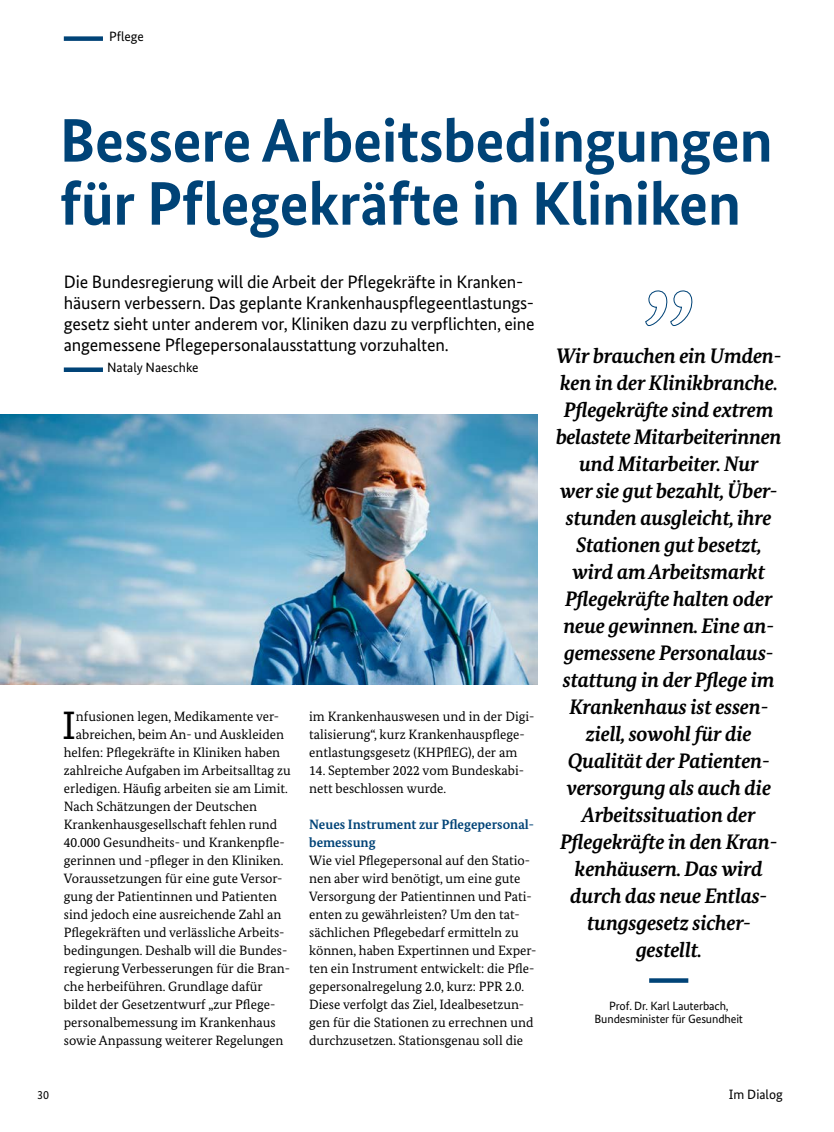
<style>
.page{position:relative;width:834px;height:1132px;background:#fff}
.page>*{position:absolute;margin:0;border:0;box-sizing:border-box;transform-origin:0 0}
.t1{font:700 61.5px/63px "Bundes Sans";letter-spacing:-.01em;color:#004377}
.t2{font:39.6px "Bundes Sans";color:#000}
.t3{font:italic 700 21px/27px "Bundes Serif";letter-spacing:-.01em;color:#000;text-align:center}
.t4{font:18px/21px "Bundes Sans";letter-spacing:-.01em;color:#000}
.t5{font:13.5px/18px "Bundes Serif";color:#000}
.t6{font:700 13.5px/18px "Bundes Serif";color:#004377}
.t7{font:13.5px "Bundes Sans";color:#000}
.t8{font:12px/13.5px "Bundes Sans";letter-spacing:-.01em;color:#000;text-align:center}
</style>
<div class="page">
<div style="left:64px;top:36px;width:39px;height:5px;background:#004377"></div>
<div style="left:64px;top:367px;width:39px;height:5px;background:#004377"></div>
<img style="left:0;top:414px;width:537px;height:270px">
<svg style="left:649px;top:978px;width:39px;height:4px"></svg>
<svg style="left:645px;top:290px;width:48px;height:36px"></svg>
<h2 class="t7" style="left:109px;top:28px;width:36px">Pflege</h2>
<h3 class="t1" style="left:60px;top:108px;width:714px">Bessere Arbeitsbedingungen für Pflegekräfte in Kliniken</h3>
<p class="t4" style="left:64px;top:271px;width:472px">Die Bundesregierung will die Arbeit der Pflegekräfte in Kranken&shy;häusern verbessern. Das geplante Krankenhauspflegeentlastungs&shy;gesetz sieht unter anderem vor, Kliniken dazu zu verpflichten, eine angemessene Pflegepersonalausstattung vorzuhalten.</p>
<p class="t7" style="left:107px;top:359px;width:93px">Nataly Naeschke</p>
<p class="t3" style="left:556px;top:342px;width:227px">Wir brauchen ein Umden&shy;ken in der Klinikbranche.<br>Pflegekräfte sind extrem belastete Mitarbeiterinnen und Mitarbeiter. Nur<br>wer sie gut bezahlt, Über&shy;stunden ausgleicht, ihre<br>Stationen gut besetzt, wird am Arbeitsmarkt<br>Pflegekräfte halten oder neue gewinnen. Eine an&shy;gemessene Personalaus&shy;stattung in der Pflege im<br>Krankenhaus ist essen&shy;ziell, sowohl für die<br>Qualität der Patienten&shy;versorgung als auch die<br>Arbeitssituation der<br>Pflegekräfte in den Kran&shy;kenhäusern. Das wird durch das neue Entlas&shy;tungsgesetz sicher&shy;gestellt.</p>
<p class="t8" style="left:594px;top:998px;width:150px">Prof. Dr. Karl Lauterbach,<br>Bundesminister für Gesundheit</p>
<p class="t2" style="left:62px;top:700px;width:15px">I</p>
<p class="t5" style="left:76px;top:706px;width:205px">nfusionen legen, Medikamente ver-</p>
<p class="t5" style="left:309px;top:706px;width:227px">im Krankenhauswesen und in der Digi&shy;talisierung“, kurz Krankenhauspflege&shy;entlastungsgesetz (KHPflEG), der am</p>
<p class="t5" style="left:309px;top:760px;width:216px">14. September 2022 vom Bundeskabi&shy;nett beschlossen wurde.</p>
<h4 class="t6" style="left:309px;top:814px;width:226px">Neues Instrument zur Pflegepersonal&shy;bemessung</h4>
<p class="t5" style="left:309px;top:850px;width:229px">Wie viel Pflegepersonal auf den Statio&shy;nen aber wird benötigt, um eine gute Versorgung der Patientinnen und Pati&shy;enten zu gewährleisten? Um den tat&shy;sächlichen Pflegebedarf ermitteln zu können, haben Expertinnen und Exper&shy;ten ein Instrument entwickelt: die Pfle&shy;gepersonalregelung 2.0, kurz: PPR 2.0.<br>Diese verfolgt das Ziel, Idealbesetzun&shy;gen für die Stationen zu errechnen und durchzusetzen. Stationsgenau soll die</p>
<p class="t5" style="left:76px;top:724px;width:210px">abreichen, beim An- und Auskleiden</p>
<p class="t5" style="left:64px;top:742px;width:218px">helfen: Pflegekräfte in Kliniken haben</p>
<p class="t5" style="left:64px;top:760px;width:228px">zahlreiche Aufgaben im Arbeitsalltag zu</p>
<p class="t5" style="left:64px;top:778px;width:225px">erledigen. Häufig arbeiten sie am Limit.</p>
<p class="t5" style="left:64px;top:796px;width:195px">Nach Schätzungen der Deutschen</p>
<p class="t5" style="left:64px;top:814px;width:215px">Krankenhausgesellschaft fehlen rund</p>
<p class="t5" style="left:64px;top:832px;width:222px">40.000 Gesundheits- und Krankenpfle-</p>
<p class="t5" style="left:64px;top:850px;width:221px">gerinnen und -pfleger in den Kliniken.</p>
<p class="t5" style="left:64px;top:868px;width:220px">Voraussetzungen für eine gute Versor-</p>
<p class="t5" style="left:64px;top:886px;width:214px">gung der Patientinnen und Patienten</p>
<p class="t5" style="left:64px;top:904px;width:219px">sind jedoch eine ausreichende Zahl an</p>
<p class="t5" style="left:64px;top:922px;width:222px">Pflegekräften und verlässliche Arbeits-</p>
<p class="t5" style="left:64px;top:940px;width:225px">bedingungen. Deshalb will die Bundes-</p>
<p class="t5" style="left:64px;top:958px;width:228px">regierung Verbesserungen für die Bran-</p>
<p class="t5" style="left:64px;top:976px;width:200px">che herbeiführen. Grundlage dafür</p>
<p class="t5" style="left:64px;top:994px;width:213px">bildet der Gesetzentwurf „zur Pflege-</p>
<p class="t5" style="left:64px;top:1012px;width:213px">personalbemessung im Krankenhaus</p>
<p class="t5" style="left:64px;top:1030px;width:221px">sowie Anpassung weiterer Regelungen</p>
<p class="t8" style="left:37px;top:1087px;width:13px">30</p>
<p class="t7" style="left:728px;top:1085px;width:56px">Im Dialog</p>
</div>
